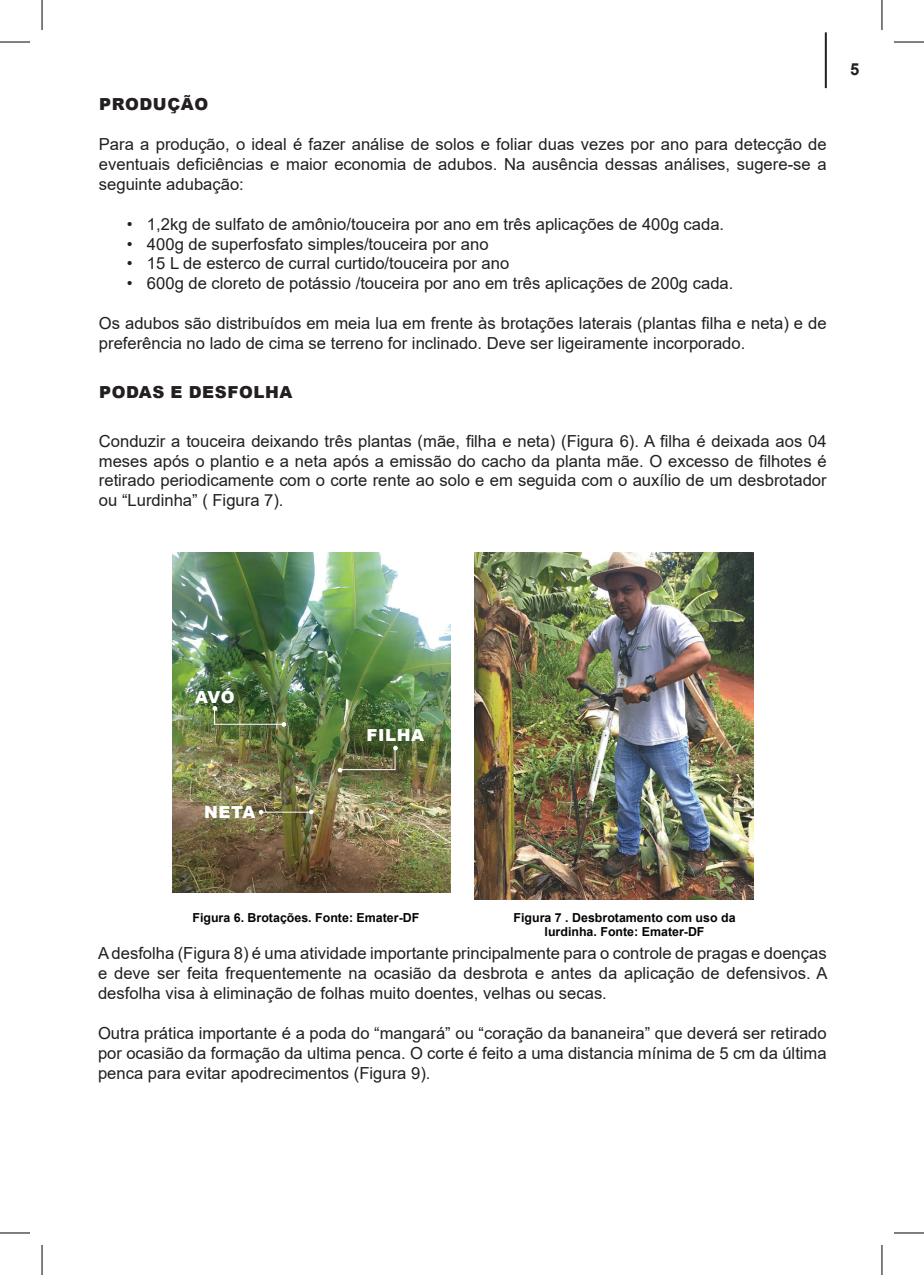
<style>
.page{position:relative;width:924px;height:1275px;background:#fff}
.page>*{position:absolute;margin:0;border:0;box-sizing:border-box;transform-origin:0 0}
.t1{font:16.6px/20px "Arial";color:#231f20;text-align:justify}
.t2{font:900 16.6px "Arial";letter-spacing:.035em;color:#231f20}
.t3{font:900 16.6px "Arial";letter-spacing:.03em;color:#fff}
.t4{font:700 16.6px "Arial";color:#231f20}
.t5{font:700 12.4px/14.8px "Arial";color:#040503;text-align:center}
</style>
<div class="page">
<hr style="left:824px;top:32px;width:2px;height:56px;background:#231f20">
<img style="left:172px;top:552px;width:278px;height:340px">
<img style="left:474px;top:552px;width:278px;height:347px">
<hr style="left:261px;top:811px;width:50px;height:1px;background:#fff">
<svg style="left:259px;top:810px;width:4px;height:4px"></svg>
<svg style="left:309px;top:809px;width:4px;height:5px"></svg>
<svg style="left:337px;top:746px;width:60px;height:26px;background:#656846"></svg>
<svg style="left:212px;top:706px;width:74px;height:20px"></svg>
<hr style="left:0;top:42px;width:30px;height:1px;background:#000">
<hr style="left:893px;top:42px;width:30px;height:1px;background:#000">
<hr style="left:0;top:1232px;width:30px;height:1px;background:#000">
<hr style="left:893px;top:1232px;width:30px;height:1px;background:#000">
<hr style="left:42px;top:0;width:1px;height:30px;background:#000">
<hr style="left:42px;top:1245px;width:1px;height:30px;background:#000">
<hr style="left:881px;top:0;width:1px;height:30px;background:#000">
<hr style="left:881px;top:1245px;width:1px;height:30px;background:#000">
<p class="t2" style="left:99px;top:92px;width:110px">PRODUÇÃO</p>
<p class="t1" style="left:99px;top:134px;width:729px">Para a produção, o ideal é fazer análise de solos e foliar duas vezes por ano para detecção de eventuais deficiências e maior economia de adubos. Na ausência dessas análises, sugere-se a seguinte adubação:</p>
<p class="t1" style="left:127px;top:214px;width:598px">• 1,2kg de sulfato de amônio/touceira por ano em três aplicações de 400g cada.</p>
<p class="t1" style="left:127px;top:234px;width:363px">• 400g de superfosfato simples/touceira por ano</p>
<p class="t1" style="left:127px;top:253px;width:384px">• 15 L de esterco de curral curtido/touceira por ano</p>
<p class="t1" style="left:127px;top:273px;width:607px">• 600g de cloreto de potássio /touceira por ano em três aplicações de 200g cada.</p>
<p class="t1" style="left:99px;top:313px;width:729px">Os adubos são distribuídos em meia lua em frente às brotações laterais (plantas filha e neta) e de preferência no lado de cima se terreno for inclinado. Deve ser ligeiramente incorporado.</p>
<p class="t2" style="left:99px;top:380px;width:195px">PODAS E DESFOLHA</p>
<p class="t1" style="left:99px;top:431px;width:729px">Conduzir a touceira deixando três plantas (mãe, filha e neta) (Figura 6). A filha é deixada aos 04 meses após o plantio e a neta após a emissão do cacho da planta mãe. O excesso de filhotes é retirado periodicamente com o corte rente ao solo e em seguida com o auxílio de um desbrotador ou “Lurdinha” ( Figura 7).</p>
<p class="t4" style="left:849px;top:58px;width:11px">5</p>
<p class="t3" style="left:195px;top:685px;width:41px">AVÓ</p>
<p class="t3" style="left:204px;top:799px;width:53px">NETA</p>
<p class="t3" style="left:366px;top:723px;width:59px">FILHA</p>
<p class="t5" style="left:192px;top:910px;width:228px">Figura 6. Brotações. Fonte: Emater-DF</p>
<p class="t5" style="left:513px;top:910px;width:223px">Figura 7 . Desbrotamento com uso da lurdinha. Fonte: Emater-DF</p>
<p class="t1" style="left:98px;top:943px;width:730px">A desfolha (Figura 8) é uma atividade importante principalmente para o controle de pragas e doenças e deve ser feita frequentemente na ocasião da desbrota e antes da aplicação de defensivos. A desfolha visa à eliminação de folhas muito doentes, velhas ou secas.</p>
<p class="t1" style="left:98px;top:1023px;width:729px">Outra prática importante é a poda do “mangará” ou “coração da bananeira” que deverá ser retirado por ocasião da formação da ultima penca. O corte é feito a uma distancia mínima de 5 cm da última penca para evitar apodrecimentos (Figura 9).</p>
</div>
